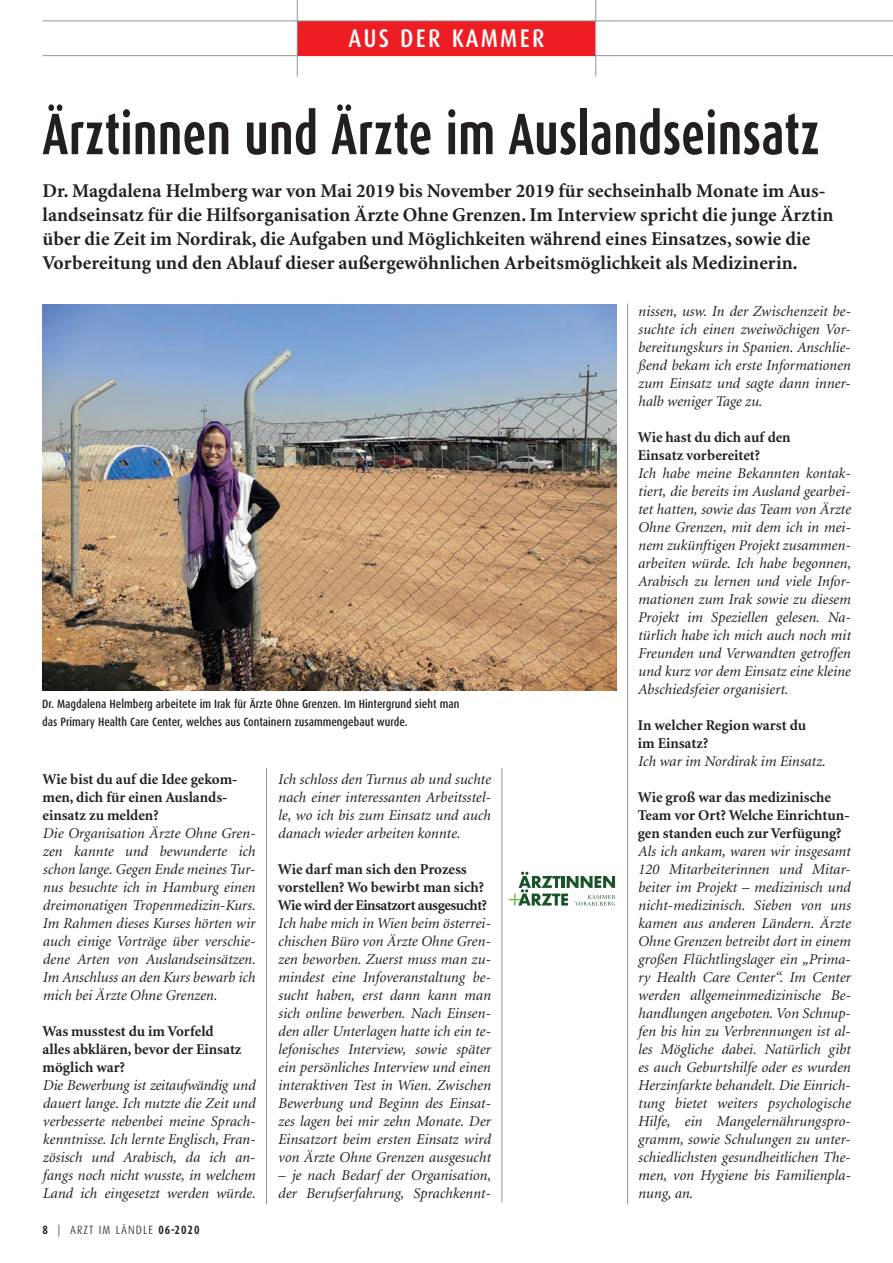
<style>
.page{position:relative;width:893px;height:1263px;background:#fff}
.page>*{position:absolute;margin:0;border:0;box-sizing:border-box;transform-origin:0 0}
.t1{font:700 58.65px "Dax Condensed";letter-spacing:.005em;color:#231f20;scale:.86 1}
.t2{font:500 25.5px "Dax Condensed";color:#fff}
.t3{font:700 19.5px/24px "Minion";letter-spacing:.005em;color:#231f20}
.t4{font:italic 15px/18px "Minion";color:#231f20;text-align:justify}
.t5{font:700 15px/18px "Minion";color:#231f20}
.t6{font:500 12px/18px "Dax Condensed";color:#231f20}
.t7{font:300 12px "Dax Condensed";color:#231f20}
.t8{font:700 12px "Dax Condensed";letter-spacing:.09em;color:#231f20}
.s1{font-weight:700}
</style>
<div class="page">
<img style="left:42px;top:304px;width:574px;height:387px">
<hr style="left:627px;top:303px;width:1px;height:901px;background:#939598">
<hr style="left:266px;top:768px;width:1px;height:436px;background:#939598">
<hr style="left:501px;top:768px;width:1px;height:434px;background:#939598">
<svg style="left:509px;top:872px;width:106px;height:33px"></svg>
<hr style="left:43px;top:55px;width:850px;height:1px;background:#939598">
<div style="left:298px;top:21px;width:297px;height:34px;background:#ee1d23"></div>
<hr style="left:297px;top:0;width:1px;height:77px;background:#939598">
<hr style="left:595px;top:0;width:1px;height:77px;background:#939598">
<hr style="left:43px;top:21px;width:850px;height:1px;background:#939598">
<h2 class="t2" style="left:348px;top:24px;width:136px">aus der Kamm</h2>
<h2 class="t2" style="left:520px;top:24px;width:21px">er</h2>
<h1 class="t1" style="left:43px;top:101px;width:905px">Ärztinnen und Ärzte im Auslandseinsatz</h1>
<p class="t3" style="left:43px;top:179px;width:792px">Dr. Magdalena Helmberg war von Mai 2019 bis November 2019 für sechseinhalb Monate im Aus&shy;landseinsatz für die Hilfsorganisation Ärzte Ohne Grenzen. Im Interview spricht die junge Ärztin über die Zeit im Nordirak, die Aufgaben und Möglichkeiten während eines Einsatzes, sowie die Vorbereitung und den Ablauf dieser außergewöhnlichen Arbeitsmöglichkeit als Medizinerin.</p>
<p class="t4" style="left:638px;top:303px;width:214px">nissen, usw. In der Zwischenzeit be&shy;suchte ich einen zweiwöchigen Vor&shy;bereitungskurs in Spanien. Anschlie&shy;ßend bekam ich erste Informationen zum Einsatz und sagte dann inner&shy;halb weniger Tage zu.</p>
<p class="t5" style="left:638px;top:428px;width:154px">Wie hast du dich auf den<br>Einsatz vorbereitet?</p>
<p class="t4" style="left:638px;top:465px;width:214px">Ich habe meine Bekannten kontak&shy;tiert, die bereits im Ausland gearbei&shy;tet hatten, sowie das Team von Ärzte Ohne Grenzen, mit dem ich in mei&shy;nem zukünftigen Projekt zusammen&shy;arbeiten würde. Ich habe begonnen, Arabisch zu lernen und viele Infor&shy;mationen zum Irak sowie zu diesem Projekt im Speziellen gelesen. Na&shy;türlich habe ich mich auch noch mit Freunden und Verwandten getroffen und kurz vor dem Einsatz eine kleine Abschiedsfeier organisiert.</p>
<p class="t5" style="left:638px;top:716px;width:170px">In welcher Region warst du im Einsatz?</p>
<p class="t4" style="left:638px;top:753px;width:189px">Ich war im Nordirak im Einsatz.</p>
<p class="t5" style="left:638px;top:788px;width:213px">Wie groß war das medizinische<br>Team vor Ort? Welche Einrichtun&shy;gen standen euch zur Verfügung?</p>
<p class="t4" style="left:638px;top:843px;width:214px">Als ich ankam, waren wir insgesamt 120 Mitarbeiterinnen und Mitar&shy;beiter im Projekt – medizinisch und nicht-medizinisch. Sieben von uns kamen aus anderen Ländern. Ärzte Ohne Grenzen betreibt dort in einem großen Flüchtlingslager ein „Prima&shy;ry Health Care Center“. Im Center werden allgemeinmedizinische Be&shy;handlungen angeboten. Von Schnup&shy;fen bis hin zu Verbrennungen ist al&shy;les Mögliche dabei. Natürlich gibt es auch Geburtshilfe oder es wurden Herzinfarkte behandelt. Die Einrich&shy;tung bietet weiters psychologische Hilfe, ein Mangelernährungspro&shy;gramm, sowie Schulungen zu unter&shy;schiedlichsten gesundheitlichen The&shy;men, von Hygiene bis Familienpla&shy;nung, an.</p>
<p class="t6" style="left:42px;top:695px;width:419px">Dr. Magdalena Helmberg arbeitete im Irak für Ärzte Ohne Grenzen. Im Hintergrund sieht man das Primary Health Care Center, welches aus Containern zusammengebaut wurde.</p>
<p class="t5" style="left:43px;top:770px;width:196px">Wie bist du auf die Idee gekom&shy;men, dich für einen Auslands&shy;einsatz zu melden?</p>
<p class="t4" style="left:43px;top:824px;width:214px">Die Organisation Ärzte Ohne Gren&shy;zen kannte und bewunderte ich schon lange. Gegen Ende meines Tur&shy;nus besuchte ich in Hamburg einen dreimonatigen Tropenmedizin-Kurs.<br>Im Rahmen dieses Kurses hörten wir auch einige Vorträge über verschie&shy;dene Arten von Auslandseinsätzen.<br>Im Anschluss an den Kurs bewarb ich mich bei Ärzte Ohne Grenzen.</p>
<p class="t5" style="left:43px;top:1022px;width:201px">Was musstest du im Vorfeld alles abklären, bevor der Einsatz möglich war?</p>
<p class="t4" style="left:43px;top:1076px;width:214px">Die Bewerbung ist zeitaufwändig und dauert lange. Ich nutzte die Zeit und verbesserte nebenbei meine Sprach&shy;kenntnisse. Ich lernte Englisch, Fran&shy;zösisch und Arabisch, da ich an&shy;fangs noch nicht wusste, in welchem Land ich eingesetzt werden würde.</p>
<p class="t4" style="left:278px;top:770px;width:214px">Ich schloss den Turnus ab und suchte nach einer interessanten Arbeitsstel&shy;le, wo ich bis zum Einsatz und auch danach wieder arbeiten konnte.</p>
<p class="t5" style="left:278px;top:860px;width:211px">Wie darf man sich den Prozess vorstellen? Wo bewirbt man sich?<br>Wie wird der Einsatzort ausgesucht?</p>
<p class="t4" style="left:278px;top:914px;width:214px">Ich habe mich in Wien beim österrei&shy;chischen Büro von Ärzte Ohne Gren&shy;zen beworben. Zuerst muss man zu&shy;mindest eine Infoveranstaltung be&shy;sucht haben, erst dann kann man sich online bewerben. Nach Einsen&shy;den aller Unterlagen hatte ich ein te&shy;lefonisches Interview, sowie später ein persönliches Interview und einen interaktiven Test in Wien. Zwischen Bewerbung und Beginn des Einsat&shy;zes lagen bei mir zehn Monate. Der Einsatzort beim ersten Einsatz wird von Ärzte Ohne Grenzen ausgesucht</p>
<p class="t4" style="left:278px;top:1166px;width:214px">– je nach Bedarf der Organisation, der Berufserfahrung, Sprachkennt-</p>
<p class="t7" style="left:43px;top:1223px;width:86px"><span class="s1">8</span> | ARZT IM LÄNDLE</p>
<p class="t8" style="left:159px;top:1223px;width:43px">06-2020</p>
</div>
